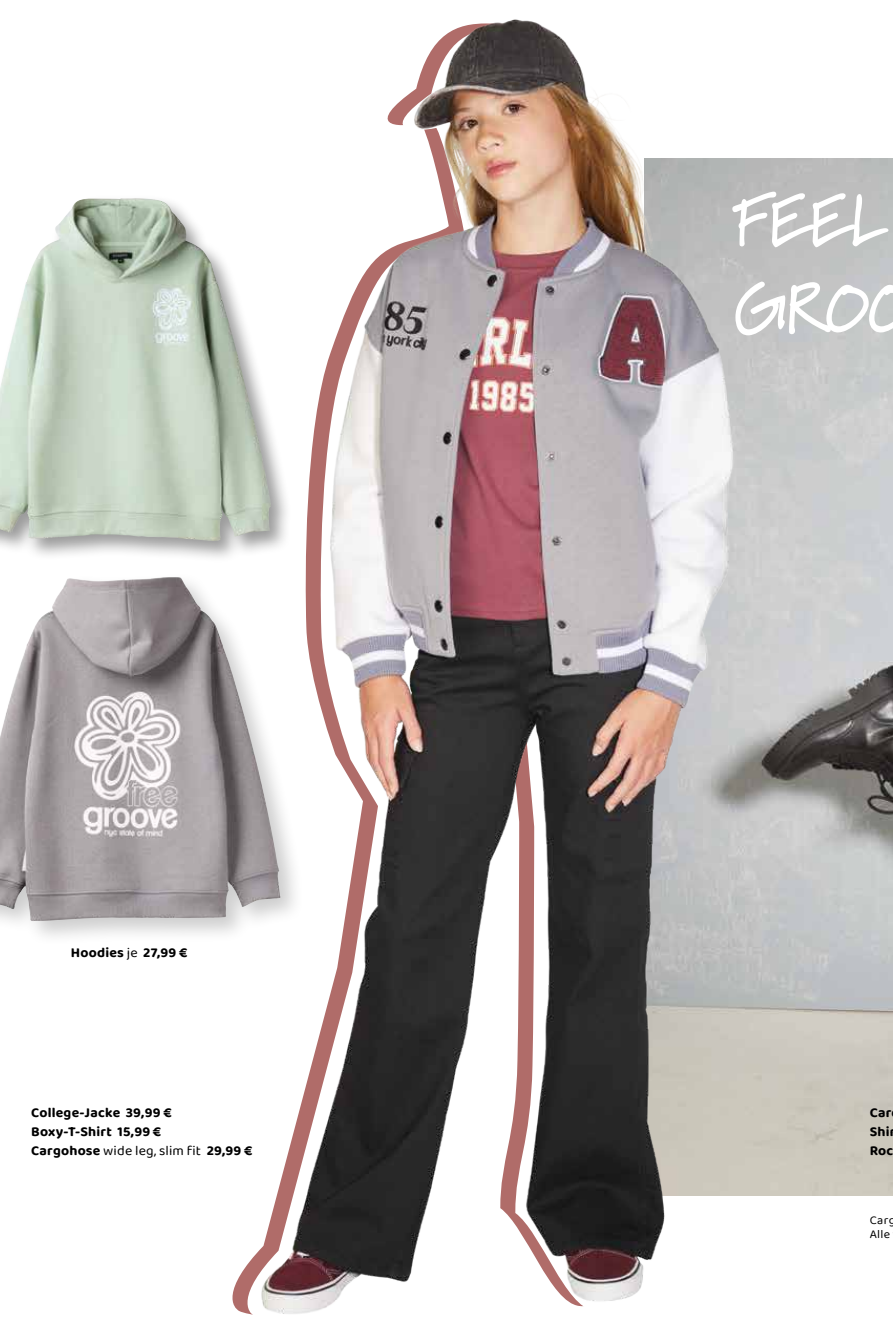
<style>
.page{position:relative;width:893px;height:1340px;background:#fff}
.page>*{position:absolute;margin:0;border:0;box-sizing:border-box;transform-origin:0 0}
.t1{font:700 72.1px/86.6px "Marydale";color:#fff;scale:.85 1}
.t2{font:700 14px/19.2px "Baloo 2";letter-spacing:.015em;color:#000}
.t3{font:12.25px/14px "Baloo 2";letter-spacing:.025em;color:#000}
.s1{font-weight:400}
</style>
<div class="page">
<img style="left:746px;top:159px;width:147px;height:1036px">
<div style="left:0;top:193px;width:292px;height:369px;background:#000;opacity:.4"></div>
<img style="left:0;top:198px;width:203px;height:343px">
<div style="left:0;top:571px;width:305px;height:375px;background:#000;opacity:.2"></div>
<img style="left:0;top:572px;width:203px;height:349px">
<img style="left:203px;top:19px;width:543px;height:1296px">
<p class="t2" style="left:71px;top:943px;width:118px">Hoodies <span class="s1">je</span> 27,99 €</p>
<h1 class="t1" style="left:733px;top:177px;width:211px">FEEL<br>GROO</h1>
<p class="t2" style="left:31px;top:1103px;width:223px">College-Jacke 39,99 €<br>Boxy-T-Shirt 15,99 €<br>Cargohose <span class="s1">wide leg, slim fit</span> 29,99 €</p>
<p class="t2" style="left:870px;top:1103px;width:27px">Car<br>Shir<br>Roc</p>
<p class="t3" style="left:870px;top:1213px;width:27px">Carg<br>Alle</p>
</div>
